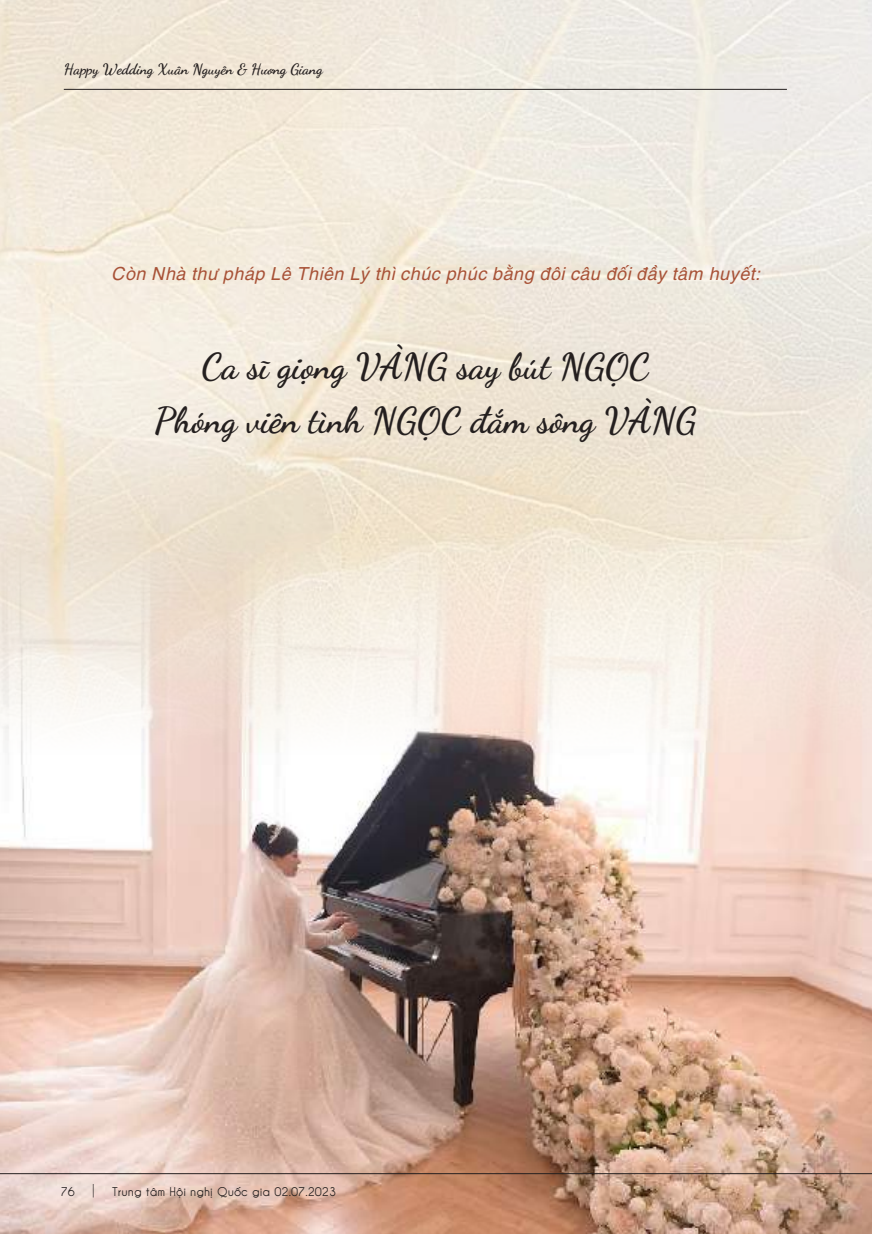
<style>
.page{position:relative;width:872px;height:1234px;background:#fff}
.page>*{position:absolute;margin:0;border:0;box-sizing:border-box;transform-origin:0 0}
.t1{font:36px/54px "SVN Dancing Script";color:#241f1f;text-align:center}
.t2{font:italic 18px "UTM Helve";color:#a85237}
.t3{font:15px "SVN Dancing Script";color:#241f1f}
.t4{font:12px "UTM Caviar";color:#241f1f}
</style>
<div class="page">
<img style="left:0;top:536px;width:872px;height:697px">
<hr style="left:0;top:1172px;width:872px;height:1px;background:#241f1f">
<hr style="left:64px;top:89px;width:723px;height:1px;background:#241f1f">
<svg style="left:93px;top:1183px;width:1px;height:14px"></svg>
<p class="t3" style="left:64px;top:58px;width:260px">Happy Wedding Xuân Nguyên &amp; Hương Giang</p>
<p class="t2" style="left:111px;top:259px;width:650px">Còn Nhà thư pháp Lê Thiên Lý thì chúc phúc bằng đôi câu đối đầy tâm huyết:</p>
<h1 class="t1" style="left:154px;top:337px;width:544px">Ca sĩ giọng VÀNG say bút NGỌC<br>Phóng viên tình NGỌC đắm sông VÀNG</h1>
<p class="t4" style="left:61px;top:1182px;width:16px">76</p>
<p class="t4" style="left:112px;top:1182px;width:225px">Trung tâm Hội nghị Quốc gia 02.07.2023</p>
</div>
